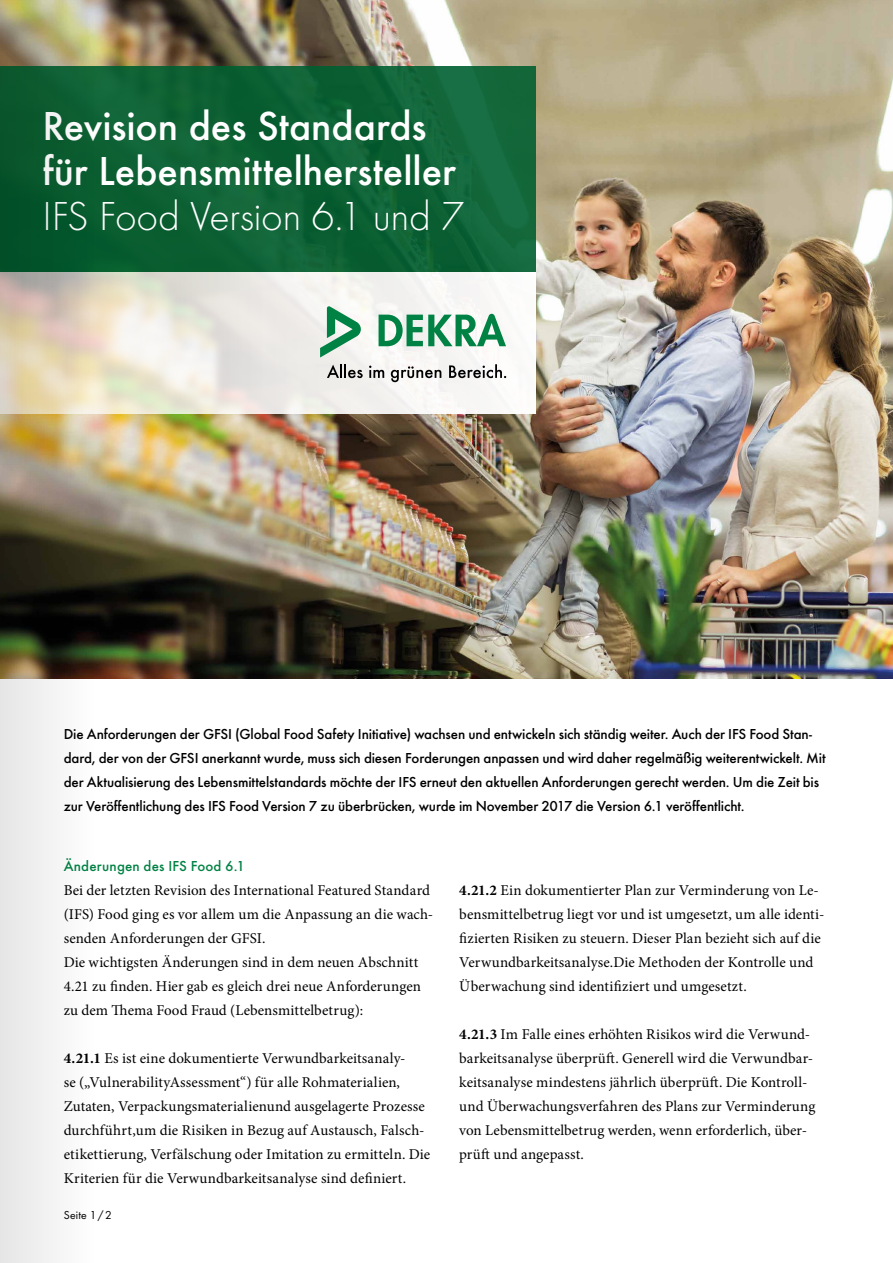
<style>
.page{position:relative;width:893px;height:1263px;background:#fff}
.page>*{position:absolute;margin:0;border:0;box-sizing:border-box;transform-origin:0 0}
.t1{font:500 42px/45px "Futura";color:#fff}
.t2{font:300 42px "Futura";letter-spacing:-.01em;color:#fff}
.t3{font:15px/24px "Minion Pro";letter-spacing:.005em;color:#000}
.t4{font:500 15px/24px "Futura";letter-spacing:-.01em;color:#000}
.t5{font:500 15px "Futura";letter-spacing:.01em;color:#008244}
.t6{font:12px "Futura Boo";letter-spacing:.015em;color:#000}
.s1{font-weight:700}
</style>
<div class="page">
<img style="left:96px;top:0;width:797px;height:679px">
<svg style="left:96px;top:67px;width:440px;height:205px;background:#0e6235"></svg>
<svg style="left:96px;top:272px;width:440px;height:142px"></svg>
<svg style="left:379px;top:314px;width:127px;height:32px"></svg>
<svg style="left:320px;top:306px;width:41px;height:52px"></svg>
<svg style="left:327px;top:364px;width:36px;height:14px"></svg>
<svg style="left:369px;top:366px;width:15px;height:12px"></svg>
<svg style="left:391px;top:366px;width:50px;height:16px"></svg>
<svg style="left:449px;top:364px;width:57px;height:14px"></svg>
<img style="left:0;top:0;width:96px;height:1263px">
<h1 class="t1" style="left:43px;top:100px;width:415px">Revision des Standards für Lebensmittelhersteller</h1>
<h1 class="t2" style="left:43px;top:189px;width:423px">IFS Food Version 6.1 und 7</h1>
<p class="t4" style="left:64px;top:720px;width:763px">Die Anforderungen der GFSI (Global Food Safety Initiative) wachsen und entwickeln sich ständig weiter. Auch der IFS Food Stan&shy;dard, der von der GFSI anerkannt wurde, muss sich diesen Forderungen anpassen und wird daher regelmäßig weiterentwickelt. Mit der Aktualisierung des Lebensmittelstandards möchte der IFS erneut den aktuellen Anforderungen gerecht werden. Um die Zeit bis zur Veröffentlichung des IFS Food Version 7 zu überbrücken, wurde im November 2017 die Version 6.1 veröffentlicht.</p>
<p class="t5" style="left:64px;top:854px;width:183px">Änderungen des IFS Food 6.1</p>
<p class="t3" style="left:64px;top:878px;width:371px">Bei der letzten Revision des International Featured Standard (IFS) Food ging es vor allem um die Anpassung an die wach&shy;senden Anforderungen der GFSI.<br>Die wichtigsten Änderungen sind in dem neuen Abschnitt 4.21 zu finden. Hier gab es gleich drei neue Anforderungen zu dem Thema Food Fraud (Lebensmittelbetrug):</p>
<p class="t3" style="left:64px;top:1046px;width:368px"><span class="s1">4.21.1</span> Es ist eine dokumentierte Verwundbarkeitsanaly-<br>se („VulnerabilityAssessment“) für alle Rohmaterialien, Zutaten, Verpackungsmaterialienund ausgelagerte Prozesse durchführt,um die Risiken in Bezug auf Austausch, Falsch&shy;etikettierung, Verfälschung oder Imitation zu ermitteln. Die Kriterien für die Verwundbarkeitsanalyse sind definiert.</p>
<p class="t6" style="left:64px;top:1206px;width:50px">Seite 1/2</p>
<p class="t3" style="left:459px;top:878px;width:367px"><span class="s1">4.21.2</span> Ein dokumentierter Plan zur Verminderung von Le&shy;bensmittelbetrug liegt vor und ist umgesetzt, um alle identi&shy;fizierten Risiken zu steuern. Dieser Plan bezieht sich auf die Verwundbarkeitsanalyse.Die Methoden der Kontrolle und Überwachung sind identifiziert und umgesetzt.</p>
<p class="t3" style="left:459px;top:1022px;width:358px"><span class="s1">4.21.3</span> Im Falle eines erhöhten Risikos wird die Verwund&shy;barkeitsanalyse überprüft. Generell wird die Verwundbar&shy;keitsanalyse mindestens jährlich überprüft. Die Kontroll&shy;und Überwachungsverfahren des Plans zur Verminderung von Lebensmittelbetrug werden, wenn erforderlich, über&shy;prüft und angepasst.</p>
</div>
